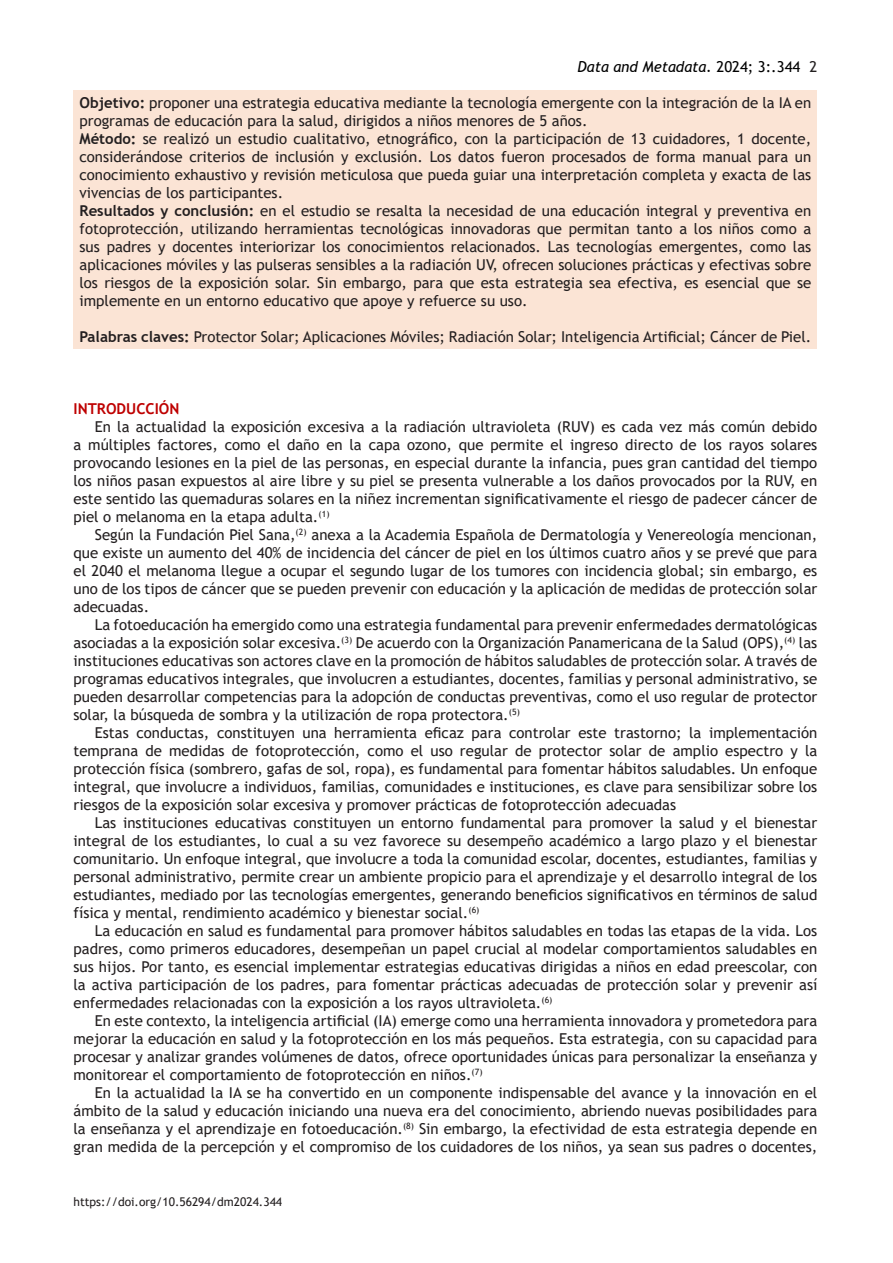
<style>
.page{position:relative;width:893px;height:1263px;background:#fff}
.page>*{position:absolute;margin:0;border:0;box-sizing:border-box;transform-origin:0 0}
.t1{font:15px/18px "Trebuchet MS";color:#231f20;text-align:justify}
.t2{font:italic 15px "Trebuchet MS";color:#000}
.t3{font:700 15px "Trebuchet MS";color:#be0000}
.t4{font:12px "Trebuchet MS";color:#231f20}
.s1{font-style:normal}
.s2{font-style:normal;color:#231f20}
.s3{font-weight:700}
</style>
<div class="page">
<div style="left:74px;top:90px;width:743px;height:258px;background:#fbe4d5"></div>
<p class="t2" style="left:578px;top:58px;width:241px">Data and Metadata. <span class="s1">2024; 3:.344</span> <span class="s2">2</span></p>
<p class="t1" style="left:80px;top:94px;width:733px"><span class="s3">Objetivo:</span> proponer una estrategia educativa mediante la tecnología emergente con la integración de la IA en programas de educación para la salud, dirigidos a niños menores de 5 años.</p>
<p class="t1" style="left:80px;top:130px;width:733px"><span class="s3">Método:</span> se realizó un estudio cualitativo, etnográfico, con la participación de 13 cuidadores, 1 docente, considerándose criterios de inclusión y exclusión. Los datos fueron procesados de forma manual para un conocimiento exhaustivo y revisión meticulosa que pueda guiar una interpretación completa y exacta de las vivencias de los participantes.</p>
<p class="t1" style="left:80px;top:202px;width:733px"><span class="s3">Resultados y conclusión:</span> en el estudio se resalta la necesidad de una educación integral y preventiva en fotoprotección, utilizando herramientas tecnológicas innovadoras que permitan tanto a los niños como a sus padres y docentes interiorizar los conocimientos relacionados. Las tecnologías emergentes, como las aplicaciones móviles y las pulseras sensibles a la radiación UV, ofrecen soluciones prácticas y efectivas sobre los riesgos de la exposición solar. Sin embargo, para que esta estrategia sea efectiva, es esencial que se implemente en un entorno educativo que apoye y refuerce su uso.</p>
<p class="t1" style="left:80px;top:328px;width:733px"><span class="s3">Palabras claves:</span> Protector Solar; Aplicaciones Móviles; Radiación Solar; Inteligencia Artificial; Cáncer de Piel.</p>
<p class="t3" style="left:74px;top:399px;width:107px">INTRODUCCIÓN</p>
<p class="t1" style="left:74px;top:418px;width:745px;text-indent:21px">En la actualidad la exposición excesiva a la radiación ultravioleta (RUV) es cada vez más común debido a múltiples factores, como el daño en la capa ozono, que permite el ingreso directo de los rayos solares provocando lesiones en la piel de las personas, en especial durante la infancia, pues gran cantidad del tiempo los niños pasan expuestos al aire libre y su piel se presenta vulnerable a los daños provocados por la RUV, en este sentido las quemaduras solares en la niñez incrementan significativamente el riesgo de padecer cáncer de piel o melanoma en la etapa adulta.<sup>(1)</sup></p>
<p class="t1" style="left:74px;top:526px;width:745px;text-indent:21px">Según la Fundación Piel Sana,<sup>(2)</sup> anexa a la Academia Española de Dermatología y Venereología mencionan, que existe un aumento del 40% de incidencia del cáncer de piel en los últimos cuatro años y se prevé que para el 2040 el melanoma llegue a ocupar el segundo lugar de los tumores con incidencia global; sin embargo, es uno de los tipos de cáncer que se pueden prevenir con educación y la aplicación de medidas de protección solar adecuadas.</p>
<p class="t1" style="left:74px;top:616px;width:745px;text-indent:21px">La fotoeducación ha emergido como una estrategia fundamental para prevenir enfermedades dermatológicas asociadas a la exposición solar excesiva.<sup>(3)</sup> De acuerdo con la Organización Panamericana de la Salud (OPS),<sup>(4)</sup> las instituciones educativas son actores clave en la promoción de hábitos saludables de protección solar. A través de programas educativos integrales, que involucren a estudiantes, docentes, familias y personal administrativo, se pueden desarrollar competencias para la adopción de conductas preventivas, como el uso regular de protector solar, la búsqueda de sombra y la utilización de ropa protectora.<sup>(5)</sup></p>
<p class="t1" style="left:74px;top:724px;width:745px;text-indent:21px">Estas conductas, constituyen una herramienta eficaz para controlar este trastorno; la implementación temprana de medidas de fotoprotección, como el uso regular de protector solar de amplio espectro y la protección física (sombrero, gafas de sol, ropa), es fundamental para fomentar hábitos saludables. Un enfoque integral, que involucre a individuos, familias, comunidades e instituciones, es clave para sensibilizar sobre los riesgos de la exposición solar excesiva y promover prácticas de fotoprotección adecuadas</p>
<p class="t1" style="left:74px;top:814px;width:745px;text-indent:21px">Las instituciones educativas constituyen un entorno fundamental para promover la salud y el bienestar integral de los estudiantes, lo cual a su vez favorece su desempeño académico a largo plazo y el bienestar comunitario. Un enfoque integral, que involucre a toda la comunidad escolar, docentes, estudiantes, familias y personal administrativo, permite crear un ambiente propicio para el aprendizaje y el desarrollo integral de los estudiantes, mediado por las tecnologías emergentes, generando beneficios significativos en términos de salud física y mental, rendimiento académico y bienestar social.<sup>(6)</sup></p>
<p class="t1" style="left:74px;top:922px;width:745px;text-indent:21px">La educación en salud es fundamental para promover hábitos saludables en todas las etapas de la vida. Los padres, como primeros educadores, desempeñan un papel crucial al modelar comportamientos saludables en sus hijos. Por tanto, es esencial implementar estrategias educativas dirigidas a niños en edad preescolar, con la activa participación de los padres, para fomentar prácticas adecuadas de protección solar y prevenir así enfermedades relacionadas con la exposición a los rayos ultravioleta.<sup>(6)</sup></p>
<p class="t1" style="left:74px;top:1012px;width:745px;text-indent:21px">En este contexto, la inteligencia artificial (IA) emerge como una herramienta innovadora y prometedora para mejorar la educación en salud y la fotoprotección en los más pequeños. Esta estrategia, con su capacidad para procesar y analizar grandes volúmenes de datos, ofrece oportunidades únicas para personalizar la enseñanza y monitorear el comportamiento de fotoprotección en niños.<sup>(7)</sup></p>
<p class="t1" style="left:74px;top:1084px;width:745px;text-indent:21px">En la actualidad la IA se ha convertido en un componente indispensable del avance y la innovación en el ámbito de la salud y educación iniciando una nueva era del conocimiento, abriendo nuevas posibilidades para la enseñanza y el aprendizaje en fotoeducación.<sup>(8)</sup> Sin embargo, la efectividad de esta estrategia depende en gran medida de la percepción y el compromiso de los cuidadores de los niños, ya sean sus padres o docentes,</p>
<p class="t4" style="left:74px;top:1194px;width:210px">https://doi.org/10.56294/dm2024.344</p>
</div>
